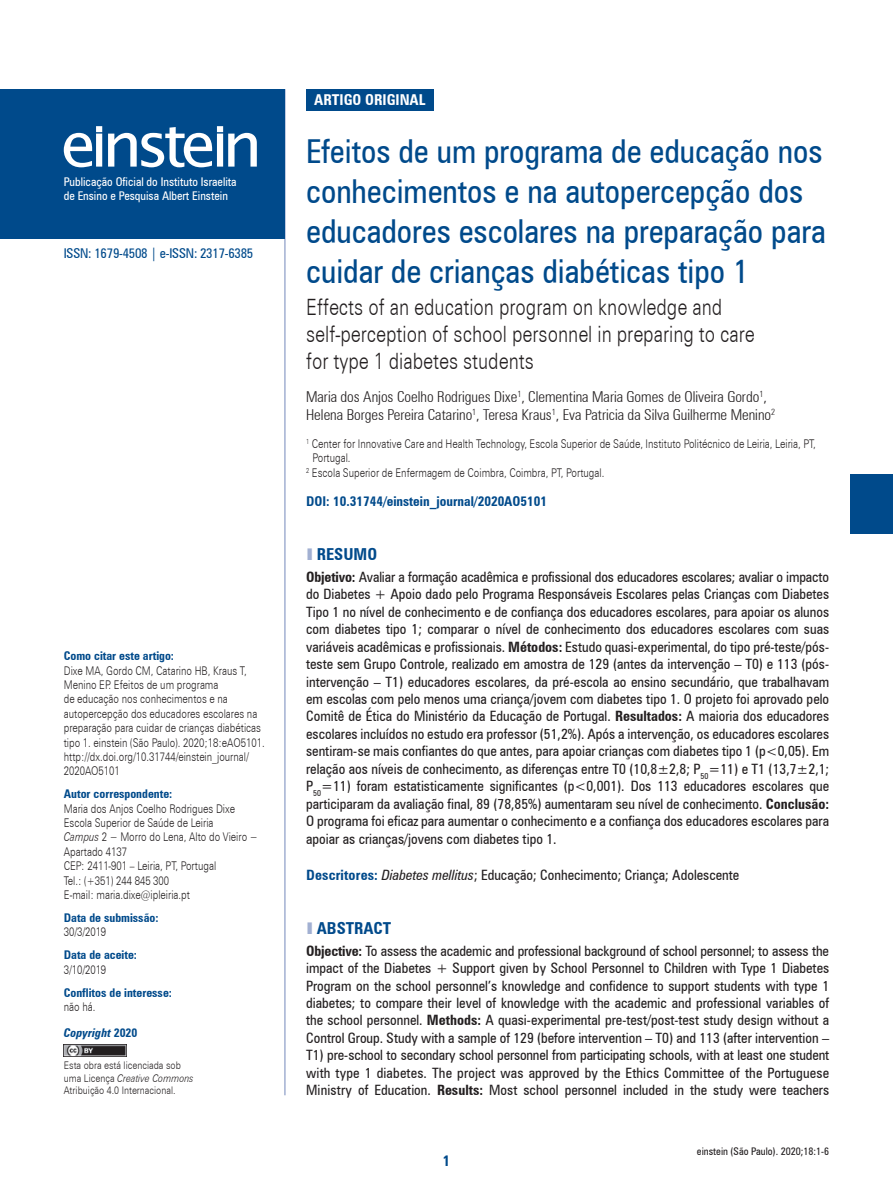
<style>
.page{position:relative;width:893px;height:1191px;background:#fff}
.page>*{position:absolute;margin:0;border:0;box-sizing:border-box;transform-origin:0 0}
.t1{font:condensed 33px/39.8px "Zurich BT";color:#004a8b}
.t2{font:300 22.5px/27.2px "Zurich BT";color:#231f20;scale:.8 1}
.t3{font:700 condensed 16.5px "Zurich BT";color:#004a8b}
.t4{font:300 condensed 15px/18.1px "Zurich BT";color:#231f20}
.t5{font:700 condensed 15px "Zurich BT";color:#fff}
.t6{font:700 condensed 15px "Zurich BT";color:#004a8b}
.t7{font:condensed 14.25px/17.4px "Zurich BT";color:#231f20;text-align:justify}
.t8{font:700 condensed 13.5px "Zurich BT";color:#004a8b}
.t9{font:condensed 13.5px "Zurich BT";letter-spacing:-.02em;color:#004a8b}
.t10{font:300 12px/14.4px "Zurich BT";color:#231f20;scale:.8 1}
.t11{font:700 condensed 12px "Zurich BT";color:#004a8b}
.t12{font:condensed 12px/14.4px "Zurich BT";color:#fff}
.t13{font:italic 700 condensed 12px "Zurich BT";color:#004a8b}
.t14{font:300 10.5px/12.6px "Zurich BT";color:#231f20;scale:.85 1}
.t15{font:condensed 10.5px "Zurich BT";color:#231f20}
.s1{font-style:italic}
.s2{font-style:normal}
.s3{color:#a2b0d2}
.s4{font-weight:700}
.s5{font-weight:700;color:#004a8b}
</style>
<div class="page">
<img style="left:64px;top:1044px;width:63px;height:12px">
<div style="left:306px;top:89px;width:128px;height:21px;background:#004a8b"></div>
<hr style="left:284px;top:89px;width:2px;height:1006px;background:#a2b0d2">
<div style="left:0;top:89px;width:284px;height:149px;background:#004a8b"></div>
<div style="left:850px;top:474px;width:43px;height:60px;background:#004a8b"></div>
<svg style="left:108px;top:126px;width:149px;height:41px"></svg>
<svg style="left:64px;top:126px;width:38px;height:41px"></svg>
<p class="t12" style="left:64px;top:174px;width:174px">Publicação Oficial do Instituto Israelita de Ensino e Pesquisa Albert Einstein</p>
<p class="t9" style="left:64px;top:245px;width:191px">ISSN: 1679-4508 | e-ISSN: 2317-6385</p>
<p class="t11" style="left:64px;top:648px;width:112px">Como citar este artigo:</p>
<p class="t10" style="left:64px;top:663px;width:253px">Dixe MA, Gordo CM, Catarino HB, Kraus T, Menino EP. Efeitos de um programa<br>de educação nos conhecimentos e na autopercepção dos educadores escolares na preparação para cuidar de crianças diabéticas tipo 1. einstein (São Paulo). 2020;18:eAO5101. http://dx.doi.org/10.31744/einstein_journal/ 2020AO5101</p>
<p class="t11" style="left:64px;top:786px;width:110px">Autor correspondente:</p>
<p class="t10" style="left:64px;top:801px;width:244px">Maria dos Anjos Coelho Rodrigues Dixe<br>Escola Superior de Saúde de Leiria<br><span class="s1">Campus</span> 2 − Morro do Lena, Alto do Vieiro −<br>Apartado 4137<br>CEP: 2411-901 – Leiria, PT, Portugal<br>Tel.: (+351) 244 845 300<br>E-mail: maria.dixe@ipleiria.pt</p>
<p class="t11" style="left:64px;top:910px;width:96px">Data de submissão:</p>
<p class="t10" style="left:64px;top:925px;width:55px">30/3/2019</p>
<p class="t11" style="left:64px;top:947px;width:75px">Data de aceite:</p>
<p class="t10" style="left:64px;top:962px;width:55px">3/10/2019</p>
<p class="t11" style="left:64px;top:985px;width:110px">Conflitos de interesse:</p>
<p class="t10" style="left:64px;top:999px;width:41px">não há.</p>
<p class="t13" style="left:64px;top:1025px;width:75px">Copyright <span class="s2">2020</span></p>
<p class="t14" style="left:64px;top:1058px;width:154px">Esta obra está licenciada sob uma Licença <span class="s1">Creative Commons<br></span>Atribuição 4.0 Internacional.</p>
<p class="t5" style="left:314px;top:91px;width:113px">ARTIGO ORIGINAL</p>
<h1 class="t1" style="left:306px;top:131px;width:521px">Efeitos de um programa de educação nos conhecimentos e na autopercepção dos educadores escolares na preparação para cuidar de crianças diabéticas tipo 1</h1>
<h2 class="t2" style="left:306px;top:293px;width:562px">Effects of an education program on knowledge and self-perception of school personnel in preparing to care for type 1 diabetes students</h2>
<p class="t4" style="left:306px;top:387px;width:471px">Maria dos Anjos Coelho Rodrigues Dixe<sup>1</sup>, Clementina Maria Gomes de Oliveira Gordo<sup>1</sup>,<br>Helena Borges Pereira Catarino<sup>1</sup>, Teresa Kraus<sup>1</sup>, Eva Patricia da Silva Guilherme Menino<sup>2</sup></p>
<p class="t10" style="left:306px;top:436px;width:639px"><sup>1</sup> Center for Innovative Care and Health Technology, Escola Superior de Saúde, Instituto Politécnico de Leiria, Leiria, PT,</p>
<p class="t10" style="left:313px;top:451px;width:49px">Portugal.</p>
<p class="t10" style="left:306px;top:465px;width:374px"><sup>2</sup> Escola Superior de Enfermagem de Coimbra, Coimbra, PT, Portugal.</p>
<p class="t8" style="left:306px;top:493px;width:243px">DOI: 10.31744/einstein_journal/2020AO5101</p>
<p class="t3" style="left:306px;top:544px;width:72px"><span class="s3">❚</span> RESUMO</p>
<p class="t7" style="left:306px;top:568px;width:524px"><span class="s4">Objetivo:</span> Avaliar a formação acadêmica e profissional dos educadores escolares; avaliar o impacto do Diabetes + Apoio dado pelo Programa Responsáveis Escolares pelas Crianças com Diabetes Tipo 1 no nível de conhecimento e de confiança dos educadores escolares, para apoiar os alunos com diabetes tipo 1; comparar o nível de conhecimento dos educadores escolares com suas variáveis acadêmicas e profissionais. <span class="s4">Métodos:</span> Estudo quasi-experimental, do tipo pré-teste/pós&shy;teste sem Grupo Controle, realizado em amostra de 129 (antes da intervenção – T0) e 113 (pós&shy;intervenção – T1) educadores escolares, da pré-escola ao ensino secundário, que trabalhavam em escolas com pelo menos uma criança/jovem com diabetes tipo 1. O projeto foi aprovado pelo Comitê de Ética do Ministério da Educação de Portugal. <span class="s4">Resultados:</span> A maioria dos educadores escolares incluídos no estudo era professor (51,2%). Após a intervenção, os educadores escolares sentiram-se mais confiantes do que antes, para apoiar crianças com diabetes tipo 1 (p&lt;0,05). Em relação aos níveis de conhecimento, as diferenças entre T0 (10,8±2,8; P<sub>50</sub>=11) e T1 (13,7±2,1; P<sub>50</sub>=11) foram estatisticamente significantes (p&lt;0,001). Dos 113 educadores escolares que participaram da avaliação final, 89 (78,85%) aumentaram seu nível de conhecimento. <span class="s4">Conclusão:<br></span>O programa foi eficaz para aumentar o conhecimento e a confiança dos educadores escolares para apoiar as crianças/jovens com diabetes tipo 1.</p>
<p class="t7" style="left:306px;top:866px;width:435px"><span class="s5">Descritores:</span> <span class="s1">Diabetes mellitus</span>; Educação; Conhecimento; Criança; Adolescente</p>
<p class="t3" style="left:306px;top:918px;width:86px"><span class="s3">❚</span> ABSTRACT</p>
<p class="t7" style="left:306px;top:941px;width:525px"><span class="s4">Objective:</span> To assess the academic and professional background of school personnel; to assess the impact of the Diabetes + Support given by School Personnel to Children with Type 1 Diabetes Program on the school personnel’s knowledge and confidence to support students with type 1 diabetes; to compare their level of knowledge with the academic and professional variables of the school personnel. <span class="s4">Methods:</span> A quasi-experimental pre-test/post-test study design without a Control Group. Study with a sample of 129 (before intervention – T0) and 113 (after intervention – T1) pre-school to secondary school personnel from participating schools, with at least one student with type 1 diabetes. The project was approved by the Ethics Committee of the Portuguese Ministry of Education. <span class="s4">Results:</span> Most school personnel included in the study were teachers</p>
<p class="t6" style="left:443px;top:1151px;width:9px">1</p>
<p class="t15" style="left:697px;top:1144px;width:134px">einstein (São Paulo). 2020;18:1-6</p>
</div>
